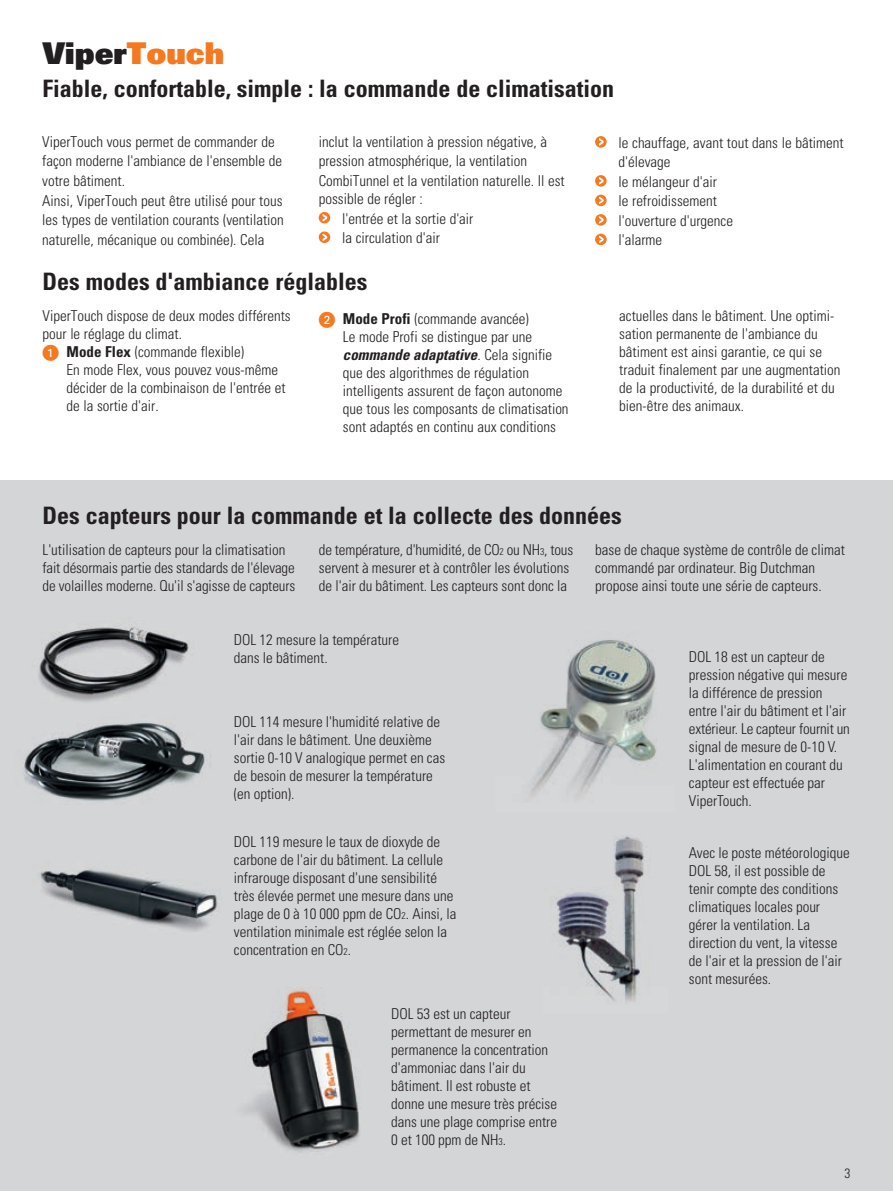
<style>
.page{position:relative;width:893px;height:1191px;background:#fff}
.page>*{position:absolute;margin:0;border:0;box-sizing:border-box;transform-origin:0 0}
.t1{font:30px "Univers LT Std X Black";color:#231f20}
.t2{font:700 condensed 24px "Univers LT Std";color:#231f20}
.t3{font:300 condensed 15px/18px "Univers LT Std";color:#231f20}
.t4{font:300 condensed 13.5px "Univers LT Std";color:#231f20}
.s1{color:#f47921}
.s2{font-weight:700}
.s3{font-weight:700;font-style:italic}
.s4{font-size:9.75px}
</style>
<div class="page">
<div style="left:0;top:480px;width:893px;height:711px;background:#d4d5d7"></div>
<div style="left:319px;top:212px;width:11px;height:11px;background:#f47921;border-radius:50%"></div>
<svg style="left:322px;top:214px;width:5px;height:7px"></svg>
<div style="left:319px;top:231px;width:11px;height:12px;background:#f47921;border-radius:50%"></div>
<svg style="left:322px;top:233px;width:5px;height:8px"></svg>
<svg style="left:595px;top:136px;width:12px;height:12px"></svg>
<svg style="left:599px;top:138px;width:5px;height:8px"></svg>
<svg style="left:595px;top:175px;width:12px;height:12px"></svg>
<svg style="left:599px;top:177px;width:5px;height:8px"></svg>
<svg style="left:595px;top:195px;width:12px;height:11px"></svg>
<svg style="left:599px;top:197px;width:5px;height:7px"></svg>
<svg style="left:595px;top:214px;width:12px;height:12px"></svg>
<svg style="left:599px;top:216px;width:5px;height:8px"></svg>
<svg style="left:595px;top:234px;width:12px;height:11px"></svg>
<svg style="left:599px;top:236px;width:5px;height:7px"></svg>
<img style="left:550px;top:836px;width:99px;height:165px">
<img style="left:40px;top:869px;width:178px;height:62px">
<img style="left:244px;top:988px;width:116px;height:164px">
<img style="left:38px;top:627px;width:156px;height:75px">
<img style="left:23px;top:723px;width:182px;height:78px">
<img style="left:530px;top:640px;width:127px;height:155px">
<h1 class="t1" style="left:43px;top:34px;width:183px">Viper<span class="s1">Touch</span></h1>
<h2 class="t2" style="left:43px;top:74px;width:573px">Fiable, confortable, simple : la commande de climatisation</h2>
<p class="t3" style="left:42px;top:132px;width:243px;line-height:19.5px">ViperTouch vous permet de commander de façon moderne l'ambiance de l'ensemble de votre bâtiment.<br>Ainsi, ViperTouch peut être utilisé pour tous les types de ventilation courants (ventilation naturelle, mécanique ou combinée). Cela</p>
<p class="t3" style="left:319px;top:132px;width:247px;line-height:19.5px">inclut la ventilation à pression négative, à pression atmosphérique, la ventilation<br>CombiTunnel et la ventilation naturelle. Il est</p>
<p class="t3" style="left:342px;top:189px;width:133px;line-height:19.5px;text-indent:-23px">possible de régler :<br>l'entrée et la sortie d'air la circulation d'air</p>
<p class="t3" style="left:618px;top:133px;width:227px;line-height:19.5px">le chauffage, avant tout dans le bâtiment d'élevage<br>le mélangeur d'air<br>le refroidissement<br>l'ouverture d'urgence<br>l'alarme</p>
<h2 class="t2" style="left:43px;top:266px;width:326px">Des modes d'ambiance réglables</h2>
<p class="t3" style="left:43px;top:307px;width:250px">ViperTouch dispose de deux modes différents</p>
<p class="t3" style="left:43px;top:325px;width:141px">pour le réglage du climat.</p>
<p class="t3" style="left:67px;top:343px;width:179px"><span class="s2">Mode Flex</span> (commande flexible)</p>
<p class="t3" style="left:67px;top:361px;width:213px">En mode Flex, vous pouvez vous-même</p>
<p class="t3" style="left:67px;top:379px;width:220px">décider de la combinaison de l'entrée et</p>
<p class="t3" style="left:67px;top:397px;width:94px">de la sortie d'air.</p>
<p class="t3" style="left:343px;top:309px;width:227px"><span class="s2">Mode Profi</span> (commande avancée)<br>Le mode Profi se distingue par une <span class="s3">commande adaptative</span>. Cela signifie que des algorithmes de régulation intelligents assurent de façon autonome que tous les composants de climatisation sont adaptés en continu aux conditions</p>
<p class="t3" style="left:619px;top:307px;width:223px">actuelles dans le bâtiment. Une optimi&shy;sation permanente de l'ambiance du bâtiment est ainsi garantie, ce qui se traduit finalement par une augmentation de la productivité, de la durabilité et du bien-être des animaux.</p>
<h2 class="t2" style="left:43px;top:500px;width:581px">Des capteurs pour la commande et la collecte des données</h2>
<p class="t3" style="left:43px;top:541px;width:254px">L'utilisation de capteurs pour la climatisation fait désormais partie des standards de l'élevage de volailles moderne. Qu'il s'agisse de capteurs</p>
<p class="t3" style="left:319px;top:541px;width:256px">de température, d'humidité, de CO<span class="s4">2</span> ou NH<span class="s4">3</span>, tous servent à mesurer et à contrôler les évolutions de l'air du bâtiment. Les capteurs sont donc la</p>
<p class="t3" style="left:595px;top:541px;width:251px">base de chaque système de contrôle de climat commandé par ordinateur. Big Dutchman propose ainsi toute une série de capteurs.</p>
<p class="t3" style="left:234px;top:631px;width:167px">DOL 12 mesure la température dans le bâtiment.</p>
<p class="t3" style="left:234px;top:713px;width:213px">DOL 114 mesure l'humidité relative de l'air dans le bâtiment. Une deuxième sortie 0-10 V analogique permet en cas de besoin de mesurer la température (en option).</p>
<p class="t3" style="left:234px;top:832px;width:224px">DOL 119 mesure le taux de dioxyde de carbone de l'air du bâtiment. La cellule infrarouge disposant d'une sensibilité très élevée permet une mesure dans une plage de 0 à 10 000 ppm de CO<span class="s4">2</span>. Ainsi, la ventilation minimale est réglée selon la concentration en CO<span class="s4">2</span>.</p>
<p class="t3" style="left:391px;top:1005px;width:167px">DOL 53 est un capteur permettant de mesurer en permanence la concentration d'ammoniac dans l'air du bâtiment. Il est robuste et donne une mesure très précise dans une plage comprise entre<br>0 et 100 ppm de NH<span class="s4">3</span>.</p>
<p class="t3" style="left:689px;top:648px;width:163px">DOL 18 est un capteur de pression négative qui mesure la différence de pression entre l'air du bâtiment et l'air extérieur. Le capteur fournit un signal de mesure de 0-10 V.<br>L'alimentation en courant du capteur est effectuée par<br>ViperTouch.</p>
<p class="t3" style="left:689px;top:843px;width:162px">Avec le poste météorologique<br>DOL 58, il est possible de tenir compte des conditions climatiques locales pour gérer la ventilation. La direction du vent, la vitesse de l'air et la pression de l'air sont mesurées.</p>
<p class="t4" style="left:844px;top:1165px;width:7px">3</p>
</div>
